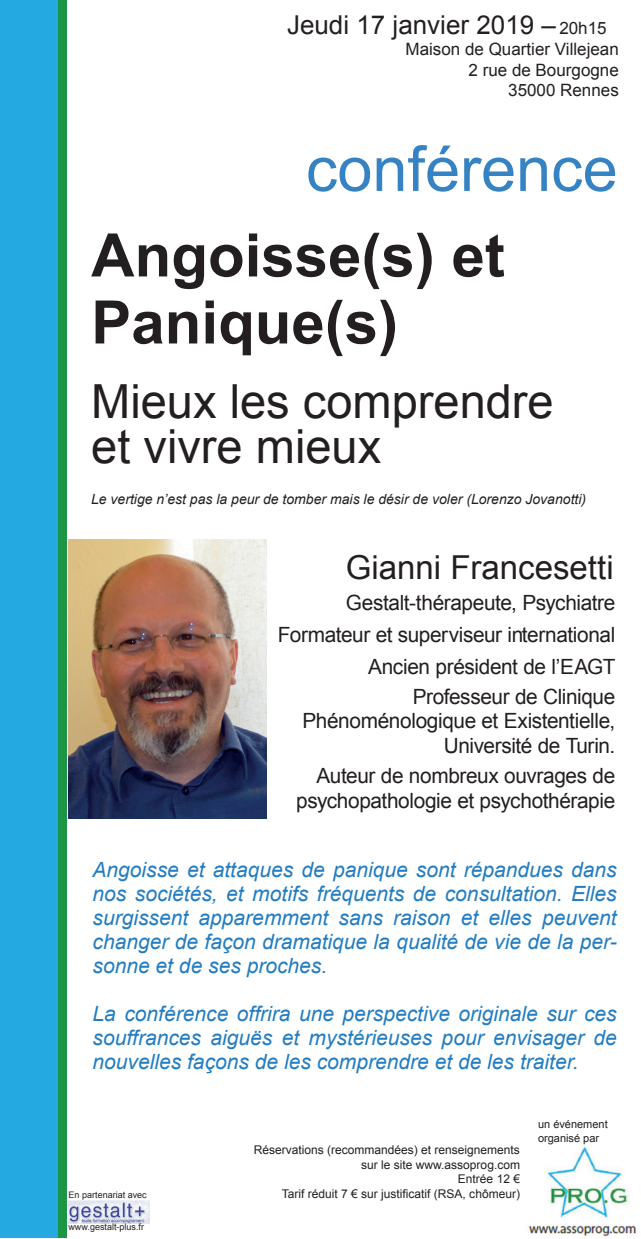
<style>
.page{position:relative;width:641px;height:1239px;background:#fff}
.page>*{position:absolute;margin:0;border:0;box-sizing:border-box;transform-origin:0 0}
.t1{font:63px "Arial";color:#3683c4}
.t2{font:700 60px/67px "Arial";color:#231f20}
.t3{font:47px/45px "Arial";color:#231f20}
.t4{font:33px "Arial";color:#231f20}
.t5{font:26px "Arial";color:#231f20}
.t6{font:italic 21px/24px "Arial";color:#217cc1;text-align:justify}
.t7{font:21px/32px "Arial";letter-spacing:-.02em;color:#231f20;text-align:right}
.t8{font:17px/20.4px "Arial";color:#231f20;text-align:right}
.t9{font:italic 14px "Arial";color:#231f20}
.t10{font:12px/14.4px "Arial";color:#231f20;text-align:right}
.t11{font:11px/13.2px "Arial";color:#231f20}
.t12{font:9px "Arial";color:#231f20}
.s1{font-size:17px}
</style>
<div class="page">
<img style="left:68px;top:540px;width:198px;height:279px">
<div style="left:49px;top:0;width:17px;height:1237px;background:#1c9546"></div>
<div style="left:0;top:0;width:58px;height:1237px;background:#24aae1"></div>
<img style="left:68px;top:553px;width:199px;height:265px">
<img style="left:528px;top:1146px;width:109px;height:91px">
<img style="left:69px;top:1200px;width:80px;height:23px">
<p class="t5" style="left:287px;top:8px;width:321px">Jeudi 17 janvier 2019 – <span class="s1">20h15</span></p>
<p class="t8" style="left:405px;top:39px;width:215px">Maison de Quartier Villejean<br>2 rue de Bourgogne<br>35000 Rennes</p>
<h1 class="t1" style="left:306px;top:128px;width:313px">conférence</h1>
<h2 class="t2" style="left:91px;top:224px;width:415px">Angoisse(s) et<br>Panique(s)</h2>
<h3 class="t3" style="left:91px;top:380px;width:464px">Mieux les comprendre et vivre mieux</h3>
<p class="t9" style="left:91px;top:490px;width:496px">Le vertige n’est pas la peur de tomber mais le désir de voler (Lorenzo Jovanotti)</p>
<h3 class="t4" style="left:346px;top:545px;width:269px">Gianni Francesetti</h3>
<p class="t7" style="left:278px;top:587px;width:339px">Gestalt-thérapeute, Psychiatre<br>Formateur et superviseur international<br>Ancien président de l’EAGT</p>
<p class="t7" style="left:302px;top:685px;width:314px;line-height:24px">Professeur de Clinique<br>Phénoménologique et Existentielle,<br>Université de Turin.</p>
<p class="t7" style="left:296px;top:763px;width:321px;line-height:25.2px">Auteur de nombreux ouvrages de psychopathologie et psychothérapie</p>
<p class="t6" style="left:92px;top:858px;width:525px">Angoisse et attaques de panique sont répandues dans nos sociétés, et motifs fréquents de consultation. Elles surgissent apparemment sans raison et elles peuvent changer de façon dramatique la qualité de vie de la per&shy;sonne et de ses proches.</p>
<p class="t6" style="left:92px;top:1002px;width:525px">La conférence offrira une perspective originale sur ces souffrances aiguës et mystérieuses pour envisager de nouvelles façons de les comprendre et de les traiter.</p>
<p class="t10" style="left:254px;top:1143px;width:268px">Réservations (recommandées) et renseignements sur le site www.assoprog.com<br>Entrée 12 €</p>
<p class="t12" style="left:69px;top:1189px;width:80px">En partenariat avec</p>
<p class="t10" style="left:282px;top:1186px;width:240px">Tarif réduit 7 € sur justificatif (RSA, chômeur)</p>
<p class="t12" style="left:68px;top:1221px;width:77px">www.gestalt-plus.fr</p>
<p class="t11" style="left:538px;top:1118px;width:71px">un événement organisé par</p>
</div>
